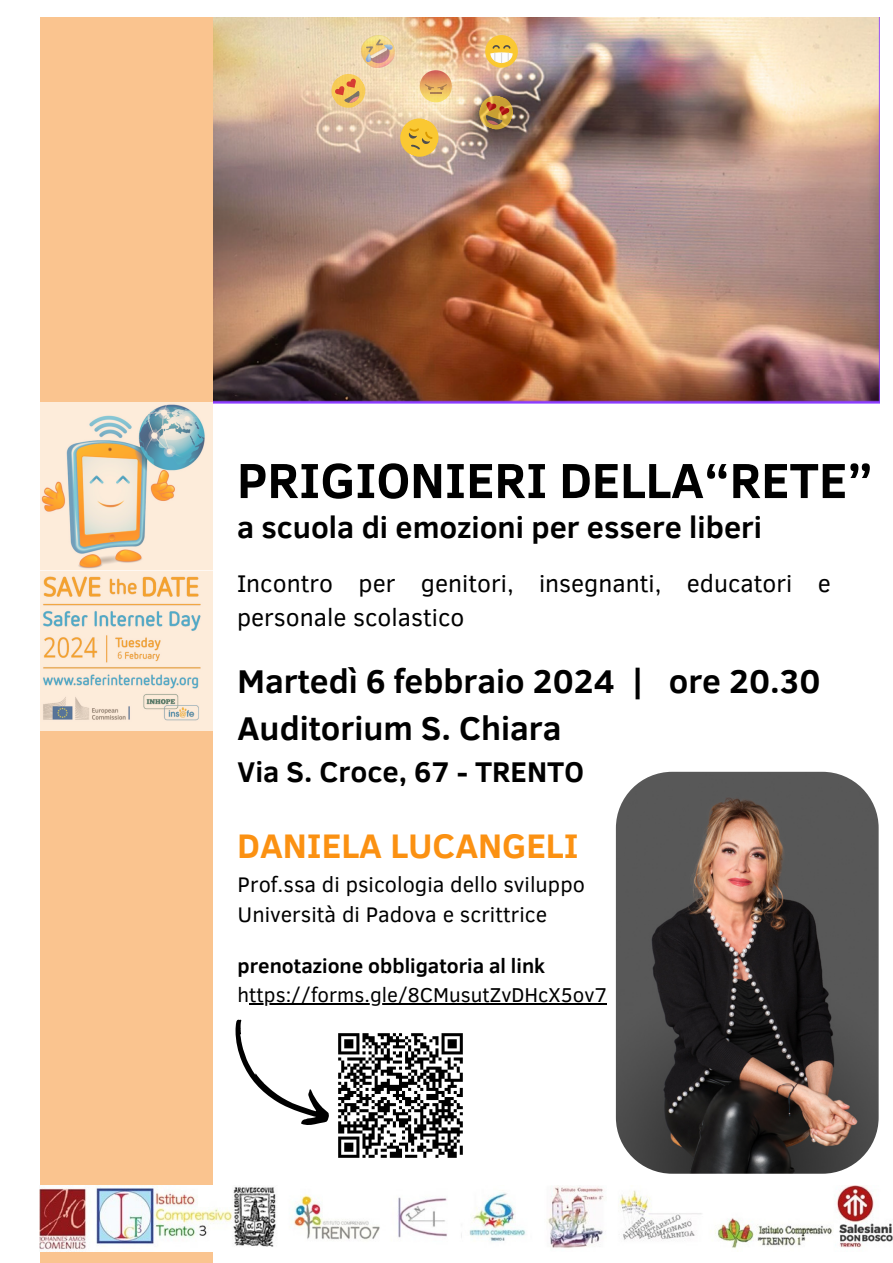
<style>
.page{position:relative;width:893px;height:1263px;background:#fff}
.page>*{position:absolute;margin:0;border:0;box-sizing:border-box;transform-origin:0 0}
.t1{font:700 50.32px "Clear Sans";color:#000}
.t2{font:700 34.95px "Clear Sans";color:#fb9112}
.t3{font:700 33.75px/47.2px "Clear Sans";color:#000}
.t4{font:700 30.75px "Clear Sans";color:#000}
.t5{font:700 29.25px "Clear Sans";color:#000}
.t6{font:24.67px/34.3px "Clear Sans";color:#000}
.t7{font:21.67px "Clear Sans";color:#000}
.t8{font:20.55px "Clear Sans";color:#000}
.t9{font:700 20.55px "Clear Sans";color:#000}
</style>
<div class="page">
<img style="left:212px;top:17px;width:667px;height:386px">
<div style="left:40px;top:17px;width:172px;height:1246px;background:#fac48f"></div>
<img style="left:40px;top:403px;width:173px;height:327px">
<svg style="left:325px;top:68px;width:47px;height:46px;background:#eac48a"></svg>
<svg style="left:485px;top:35px;width:33px;height:33px"></svg>
<svg style="left:475px;top:91px;width:42px;height:43px;background:#a58153"></svg>
<svg style="left:420px;top:70px;width:32px;height:32px"></svg>
<img style="left:362px;top:35px;width:32px;height:33px">
<svg style="left:394px;top:113px;width:50px;height:50px;background:#deba6f"></svg>
<img style="left:616px;top:772px;width:262px;height:401px;border-radius:56px">
<img style="left:338px;top:1033px;width:125px;height:125px">
<svg style="left:212px;top:1017px;width:117px;height:122px"></svg>
<img style="left:40px;top:1185px;width:853px;height:66px">
<hr style="left:249px;top:1003px;width:358px;height:2px;background:#000">
<p class="t1" style="left:237px;top:444px;width:637px">PRIGIONIERI DELLA“RETE”</p>
<p class="t4" style="left:237px;top:505px;width:526px">a scuola di emozioni per essere liberi</p>
<p class="t6" style="left:237px;top:565px;width:595px">Incontro per genitori, insegnanti, educatori e personale scolastico</p>
<p class="t3" style="left:238px;top:656px;width:584px">Martedì 6 febbraio 2024 | ore 20.30<br>Auditorium S. Chiara</p>
<p class="t5" style="left:238px;top:751px;width:348px">Via S. Croce, 67 - TRENTO</p>
<p class="t2" style="left:238px;top:820px;width:342px">DANIELA LUCANGELI</p>
<p class="t7" style="left:238px;top:869px;width:349px">Prof.ssa di psicologia dello sviluppo</p>
<p class="t7" style="left:238px;top:898px;width:311px">Università di Padova e scrittrice</p>
<p class="t9" style="left:238px;top:951px;width:309px">prenotazione obbligatoria al link</p>
<p class="t8" style="left:238px;top:980px;width:371px">https://forms.gle/8CMusutZvDHcX5ov7</p>
</div>
